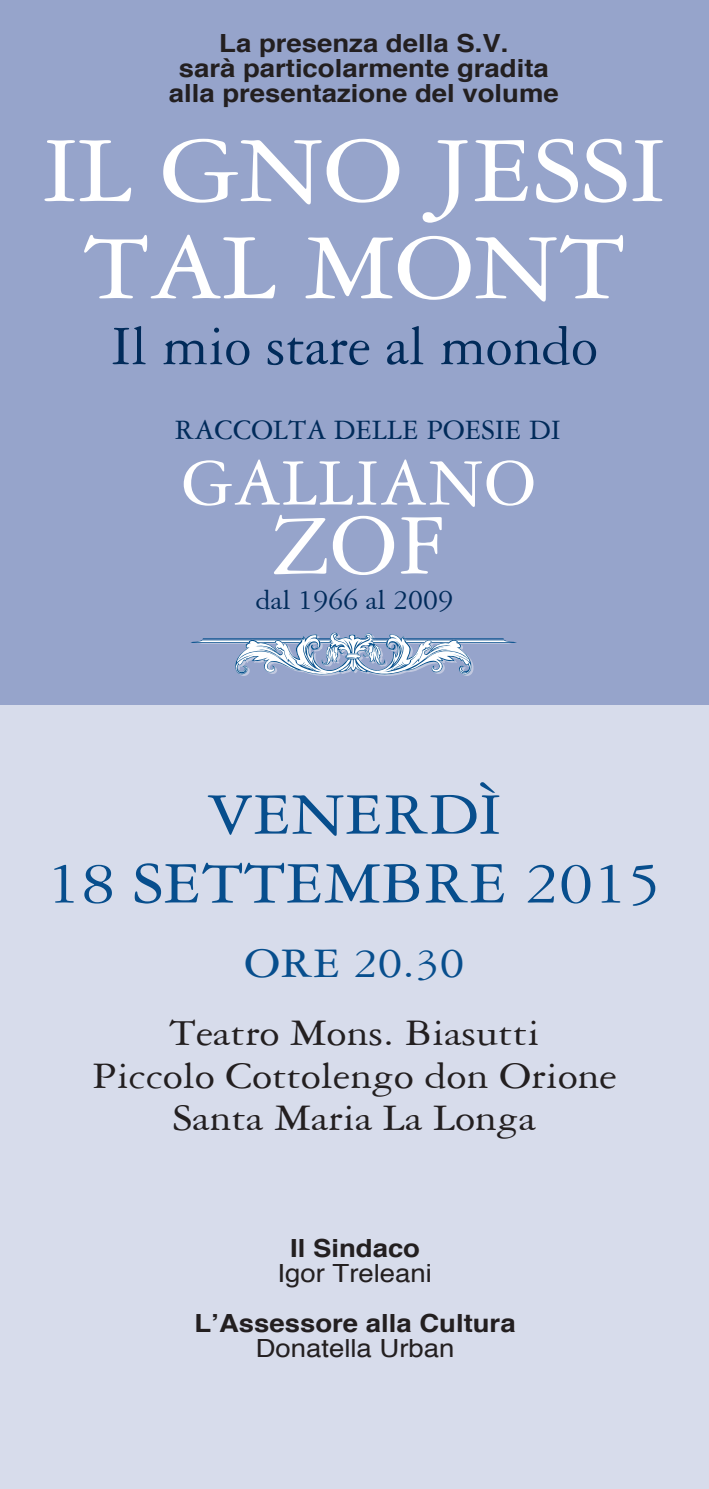
<style>
.page{position:relative;width:709px;height:1489px;background:#fff}
.page>*{position:absolute;margin:0;border:0;box-sizing:border-box;transform-origin:0 0}
.t1{font:99.25px/97px "Garamond Three";color:#fff;text-align:center;scale:1.1 1}
.t2{font:92px "Garamond Three";color:#fff}
.t3{font:70.25px "Garamond Three";letter-spacing:.02em;color:#fff}
.t4{font:62.5px/68.8px "Garamond Three";color:#074e8d;text-align:center;scale:1.1 1}
.t5{font:59.25px "Garamond Three";color:#012b5a}
.t6{font:45px "Garamond Three";color:#074e8d;scale:1.1 1}
.t7{font:40px/42.5px "Garamond Three";color:#231f20;text-align:center;scale:1.1 1}
.t8{font:30px "Garamond Three";color:#012b5a}
.t9{font:700 25px/25px "Helvetica";color:#231f20;text-align:center;scale:1.1 1}
.t10{font:25px/25px "Helvetica";color:#231f20;text-align:center;scale:1.1 1}
.s1{font-weight:700}
.s2{font-weight:400}
</style>
<div class="page">
<div style="left:0;top:0;width:709px;height:1488px;background:#96a4cb"></div>
<div style="left:0;top:705px;width:709px;height:783px;background:#d7dceb"></div>
<svg style="left:190px;top:632px;width:327px;height:44px"></svg>
<p class="t9" style="left:169px;top:31px;width:356px">La presenza della S.V.<br>sarà particolarmente gradita alla presentazione del volume</p>
<p class="t1" style="left:42px;top:123px;width:569px">IL GNO JESSI<br>TAL MONT</p>
<p class="t5" style="left:111px;top:314px;width:488px">Il mio stare al mondo</p>
<p class="t8" style="left:175px;top:413px;width:387px">RACCOLTA DELLE POESIE DI</p>
<p class="t3" style="left:182px;top:445px;width:355px">GALLIANO</p>
<p class="t2" style="left:273px;top:496px;width:174px">ZOF</p>
<p class="t8" style="left:256px;top:583px;width:199px">dal 1966 al 2009</p>
<p class="t4" style="left:47px;top:780px;width:561px">VENERDÌ<br>18 SETTEMBRE 2015</p>
<p class="t6" style="left:244px;top:939px;width:202px">ORE 20.30</p>
<p class="t7" style="left:92px;top:1011px;width:478px">Teatro Mons. Biasutti<br>Piccolo Cottolengo don Orione<br>Santa Maria La Longa</p>
<p class="t10" style="left:277px;top:1236px;width:142px"><span class="s1">Il Sindaco<br></span>Igor Treleani</p>
<p class="t9" style="left:194px;top:1311px;width:293px">L’Assessore alla Cultura<br><span class="s2">Donatella Urban</span></p>
</div>
